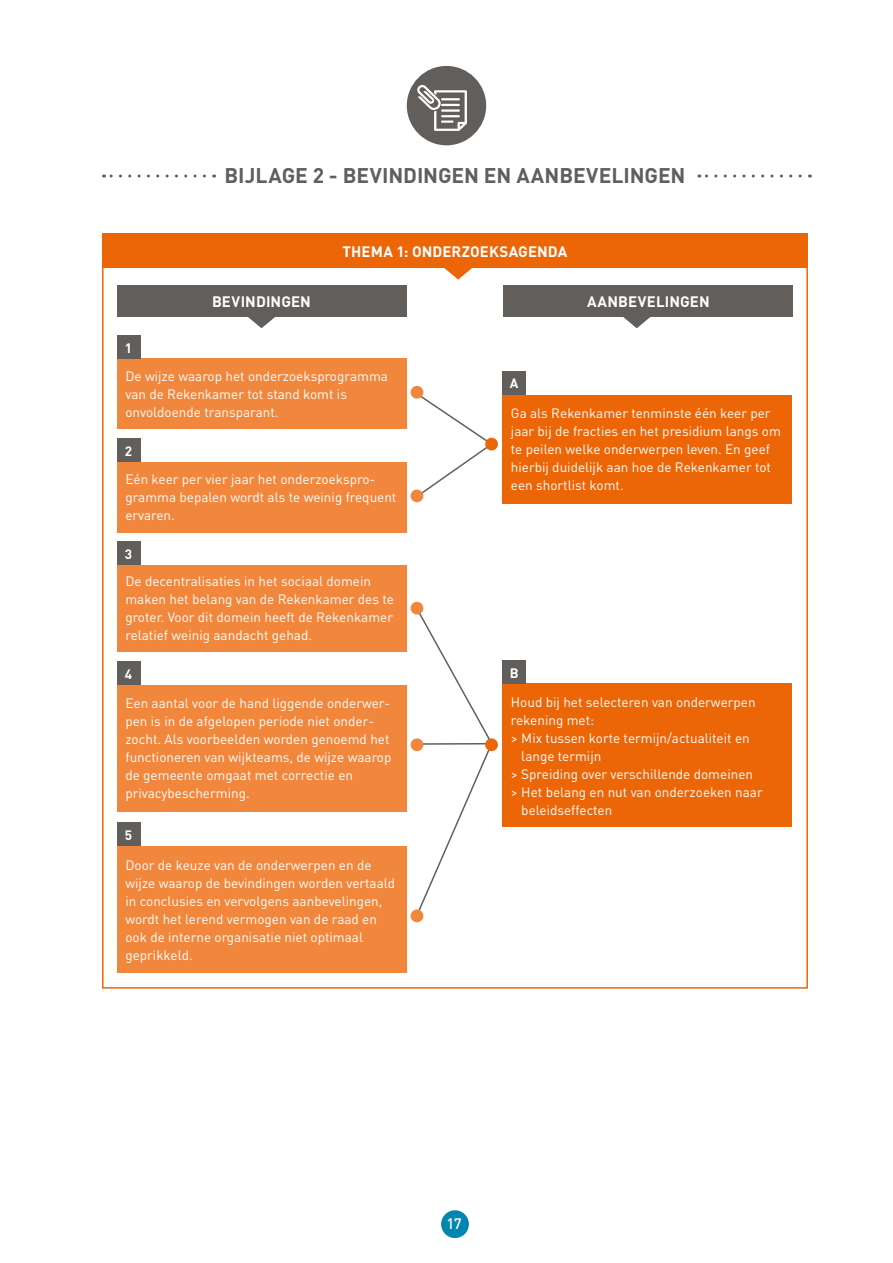
<style>
.page{position:relative;width:893px;height:1263px;background:#fff}
.page>*{position:absolute;margin:0;border:0;box-sizing:border-box;transform-origin:0 0}
.t1{font:700 21px "DIN";letter-spacing:-.005em;color:#615e5c}
.t2{font:700 15px "DIN";letter-spacing:.005em;color:#fff}
.t3{font:500 15px "DIN";color:#fff}
.t4{font:13.5px/18px "DIN";color:#fff}
.t5{font:700 13.5px "DIN";color:#fff}
</style>
<div class="page">
<div style="left:441px;top:1210px;width:28px;height:28px;background:#0086af;border-radius:50%"></div>
<div style="left:117px;top:285px;width:289px;height:32px;background:#615e5c"></div>
<div style="left:504px;top:285px;width:289px;height:32px;background:#615e5c"></div>
<div style="left:117px;top:359px;width:289px;height:70px;background:#f1873d"></div>
<div style="left:102px;top:234px;width:706px;height:34px;background:#ec6608"></div>
<div style="left:502px;top:395px;width:290px;height:108px;background:#ec6608"></div>
<div style="left:502px;top:684px;width:290px;height:143px;background:#ec6608"></div>
<div style="left:117px;top:462px;width:289px;height:71px;background:#f1873d"></div>
<div style="left:117px;top:565px;width:289px;height:86px;background:#f1873d"></div>
<div style="left:117px;top:685px;width:289px;height:127px;background:#f1873d"></div>
<div style="left:117px;top:846px;width:289px;height:127px;background:#f1873d"></div>
<div style="left:117px;top:335px;width:23px;height:24px;background:#615e5c"></div>
<div style="left:117px;top:438px;width:23px;height:24px;background:#615e5c"></div>
<div style="left:117px;top:541px;width:23px;height:24px;background:#615e5c"></div>
<div style="left:117px;top:661px;width:23px;height:24px;background:#615e5c"></div>
<div style="left:502px;top:371px;width:24px;height:24px;background:#615e5c"></div>
<div style="left:502px;top:660px;width:24px;height:24px;background:#615e5c"></div>
<div style="left:117px;top:823px;width:23px;height:23px;background:#615e5c"></div>
<svg style="left:248px;top:317px;width:27px;height:11px"></svg>
<svg style="left:444px;top:268px;width:28px;height:12px"></svg>
<svg style="left:623px;top:317px;width:27px;height:11px"></svg>
<svg style="left:419px;top:392px;width:75px;height:107px"></svg>
<svg style="left:415px;top:607px;width:78px;height:310px"></svg>
<hr style="left:417px;top:743px;width:73px;height:2px;background:#615e5c">
<div style="left:485px;top:438px;width:13px;height:12px;background:#ec6608;border-radius:50%"></div>
<div style="left:485px;top:738px;width:13px;height:13px;background:#ec6608;border-radius:50%"></div>
<div style="left:411px;top:489px;width:12px;height:13px;background:#f1873d;border-radius:50%"></div>
<div style="left:411px;top:602px;width:12px;height:12px;background:#f1873d;border-radius:50%"></div>
<div style="left:411px;top:738px;width:12px;height:13px;background:#f1873d;border-radius:50%"></div>
<div style="left:411px;top:909px;width:12px;height:13px;background:#f1873d;border-radius:50%"></div>
<div style="left:411px;top:386px;width:12px;height:13px;background:#f1873d;border-radius:50%"></div>
<div style="left:407px;top:66px;width:79px;height:79px;background:#615e5c;border-radius:50%"></div>
<svg style="left:104px;top:174px;width:100px;height:3px"></svg>
<svg style="left:417px;top:85px;width:50px;height:46px"></svg>
<svg style="left:699px;top:174px;width:101px;height:3px"></svg>
<h1 class="t1" style="left:225px;top:161px;width:462px">BIJLAGE 2 - BEVINDINGEN EN AANBEVELINGEN</h1>
<p class="t2" style="left:343px;top:241px;width:226px">THEMA 1: ONDERZOEKSAGENDA</p>
<p class="t5" style="left:125px;top:339px;width:9px">1</p>
<p class="t2" style="left:212px;top:291px;width:100px">BEVINDINGEN</p>
<p class="t2" style="left:587px;top:291px;width:124px">AANBEVELINGEN</p>
<p class="t4" style="left:125px;top:367px;width:264px">De wijze waarop het onderzoeksprogramma van de Rekenkamer tot stand komt is onvoldoende transparant.</p>
<p class="t5" style="left:125px;top:442px;width:9px">2</p>
<p class="t4" style="left:125px;top:471px;width:273px">Eén keer per vier jaar het onderzoekspro&shy;gramma bepalen wordt als te weinig frequent ervaren.</p>
<p class="t5" style="left:125px;top:545px;width:9px">3</p>
<p class="t4" style="left:125px;top:573px;width:270px">De decentralisaties in het sociaal domein maken het belang van de Rekenkamer des te groter. Voor dit domein heeft de Rekenkamer relatief weinig aandacht gehad.</p>
<p class="t5" style="left:125px;top:665px;width:9px">4</p>
<p class="t4" style="left:125px;top:695px;width:267px">Een aantal voor de hand liggende onderwer&shy;pen is in de afgelopen periode niet onder&shy;zocht. Als voorbeelden worden genoemd het functioneren van wijkteams, de wijze waarop de gemeente omgaat met correctie en privacybescherming.</p>
<p class="t5" style="left:125px;top:826px;width:9px">5</p>
<p class="t4" style="left:125px;top:856px;width:271px">Door de keuze van de onderwerpen en de wijze waarop de bevindingen worden vertaald in conclusies en vervolgens aanbevelingen, wordt het lerend vermogen van de raad en ook de interne organisatie niet optimaal geprikkeld.</p>
<p class="t5" style="left:510px;top:374px;width:10px">A</p>
<p class="t4" style="left:511px;top:404px;width:271px">Ga als Rekenkamer tenminste één keer per jaar bij de fracties en het presidium langs om te peilen welke onderwerpen leven. En geef hierbij duidelijk aan hoe de Rekenkamer tot een shortlist komt.</p>
<p class="t5" style="left:510px;top:664px;width:10px">B</p>
<p class="t4" style="left:511px;top:693px;width:246px">Houd bij het selecteren van onderwerpen</p>
<p class="t4" style="left:511px;top:711px;width:85px">rekening met:</p>
<p class="t4" style="left:511px;top:729px;width:240px">&gt; Mix tussen korte termijn/actualiteit en</p>
<p class="t4" style="left:521px;top:747px;width:82px">lange termijn</p>
<p class="t4" style="left:511px;top:765px;width:244px">&gt; Spreiding over verschillende domeinen</p>
<p class="t4" style="left:511px;top:783px;width:253px">&gt; Het belang en nut van onderzoeken naar</p>
<p class="t4" style="left:521px;top:801px;width:93px">beleidseffecten</p>
<p class="t3" style="left:447px;top:1214px;width:17px">17</p>
</div>
